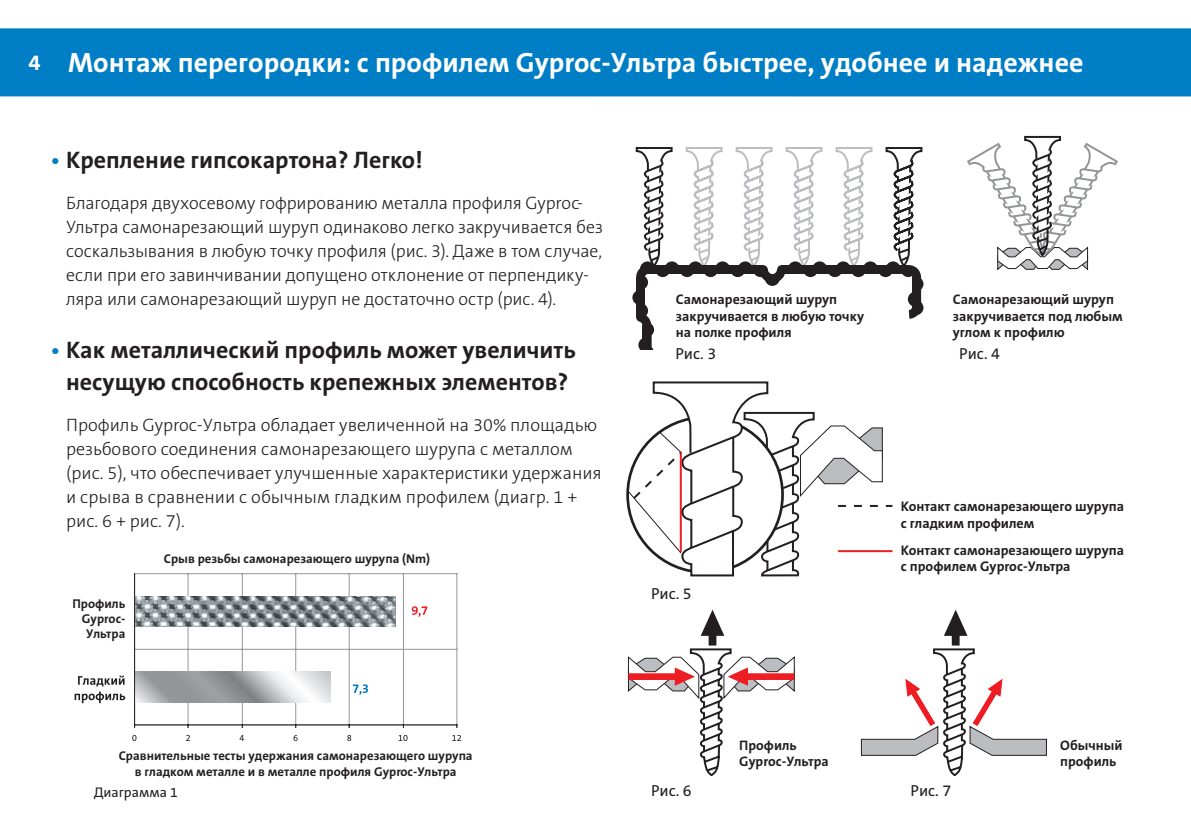
<style>
.page{position:relative;width:1191px;height:840px;background:#fff}
.page>*{position:absolute;margin:0;border:0;box-sizing:border-box;transform-origin:0 0}
.Header_1{font:700 28px "The Sans B Cyr W7";color:#fff}
.bullet{font:700 24px/32px "The Sans B Cyr W7";color:#231f20;text-align:center}
.bullet-2{font:300 18px/24px "The Sans B Cyr W3";color:#231f20}
.bullet-3{font:16px "The Sans B Cyr W5 Plain";color:#231f20}
.t1{font:700 14px/16.8px "The Sans B Plus W7";color:#231f20}
.text{font:14px "The Sans B Cyr W5 Plain";color:#231f20}
.t2{font:700 13.8px/15.8px "The Sans B Cyr W7";color:#231f20}
.t3{font:700 12.8px/15.4px "The Sans B Cyr W7";color:#231f20;text-align:center}
.s1{font-size:22px}
.s2{font-family:"The Sans B Cyr W3";font-weight:300;font-size:30px;color:#007ec5}
</style>
<div class="page">
<div style="left:0;top:28px;width:1191px;height:68px;background:#007ec5"></div>
<svg style="left:627px;top:381px;width:266px;height:195px"></svg>
<svg style="left:627px;top:609px;width:168px;height:166px"></svg>
<svg style="left:860px;top:609px;width:187px;height:166px"></svg>
<hr style="left:403px;top:573px;width:1px;height:151px;background:#939598">
<hr style="left:456px;top:573px;width:1px;height:151px;background:#939598">
<hr style="left:135px;top:648px;width:322px;height:1px;background:#939598">
<hr style="left:135px;top:573px;width:322px;height:1px;background:#939598">
<img style="left:366px;top:596px;width:29px;height:30px">
<hr style="left:134px;top:839px;width:323px;height:1px;background:#231f20">
<hr style="left:135px;top:724px;width:322px;height:1px;background:#231f20">
<svg style="left:412px;top:606px;width:15px;height:10px"></svg>
<svg style="left:366px;top:684px;width:2px;height:9px"></svg>
<svg style="left:398px;top:734px;width:9px;height:6px"></svg>
<svg style="left:452px;top:735px;width:9px;height:5px"></svg>
<svg style="left:74px;top:573px;width:291px;height:168px"></svg>
<svg style="left:993px;top:136px;width:125px;height:134px"></svg>
<svg style="left:967px;top:146px;width:86px;height:122px"></svg>
<svg style="left:632px;top:147px;width:292px;height:202px"></svg>
<p class="Header_1" style="left:28px;top:48px;width:1056px"><span class="s1">4</span> Монтаж перегородки: с профилем Gyproc-Ультра быстрее, удобнее и надежнее</p>
<p class="bullet" style="left:49px;top:145px;width:375px"><span class="s2">•</span> Крепление гипсокартона? Легко!</p>
<p class="bullet-2" style="left:66px;top:192px;width:538px">Благодаря двухосевому гофрированию металла профиля Gyproc-Ультра самонарезающий шуруп одинаково легко закручивается без соскальзывания в любую точку профиля (рис. 3). Даже в том случае, если при его завинчивании допущено отклонение от перпендику&shy;ляра или самонарезающий шуруп не достаточно остр (рис. 4).</p>
<p class="bullet" style="left:49px;top:334px;width:528px"><span class="s2">•</span> Как металлический профиль может увеличить несущую способность крепежных элементов?</p>
<p class="bullet-2" style="left:66px;top:413px;width:537px">Профиль Gyproc-Ультра обладает увеличенной на 30% площадью резьбового соединения самонарезающего шурупа с металлом (рис. 5), что обеспечивает улучшенные характеристики удержания и срыва в сравнении с обычным гладким профилем (диагр. 1 + рис. 6 + рис. 7).</p>
<p class="t3" style="left:72px;top:595px;width:55px;text-align:right">Профиль<br>Gyproc-<br>Ультра</p>
<p class="t3" style="left:164px;top:551px;width:268px">Срыв резьбы самонарезающего шурупа (Nm)</p>
<p class="t3" style="left:119px;top:748px;width:355px">Сравнительные тесты удержания самонарезающего шурупа в гладком металле и в металле профиля Gyproc-Ультра</p>
<p class="text" style="left:94px;top:784px;width:85px">Диаграмма 1</p>
<p class="t1" style="left:676px;top:290px;width:190px">Самонарезающий шуруп закручивается в любую точку на полке профиля</p>
<p class="bullet-3" style="left:675px;top:345px;width:42px">Рис. 3</p>
<p class="t1" style="left:953px;top:290px;width:171px">Самонарезающий шуруп закручивается под любым углом к профилю</p>
<p class="bullet-3" style="left:959px;top:345px;width:42px">Рис. 4</p>
<p class="bullet-3" style="left:651px;top:585px;width:42px">Рис. 5</p>
<p class="t1" style="left:900px;top:497px;width:225px">Контакт самонарезающего шурупа с гладким профилем</p>
<p class="t1" style="left:900px;top:541px;width:225px">Контакт самонарезающего шурупа с профилем Gyproc-Ультра</p>
<p class="t2" style="left:739px;top:737px;width:91px">Профиль<br>Gyproc-Ультра</p>
<p class="t2" style="left:1060px;top:737px;width:64px">Обычный профиль</p>
<p class="bullet-3" style="left:651px;top:781px;width:42px">Рис. 6</p>
<p class="bullet-3" style="left:910px;top:782px;width:42px">Рис. 7</p>
</div>
